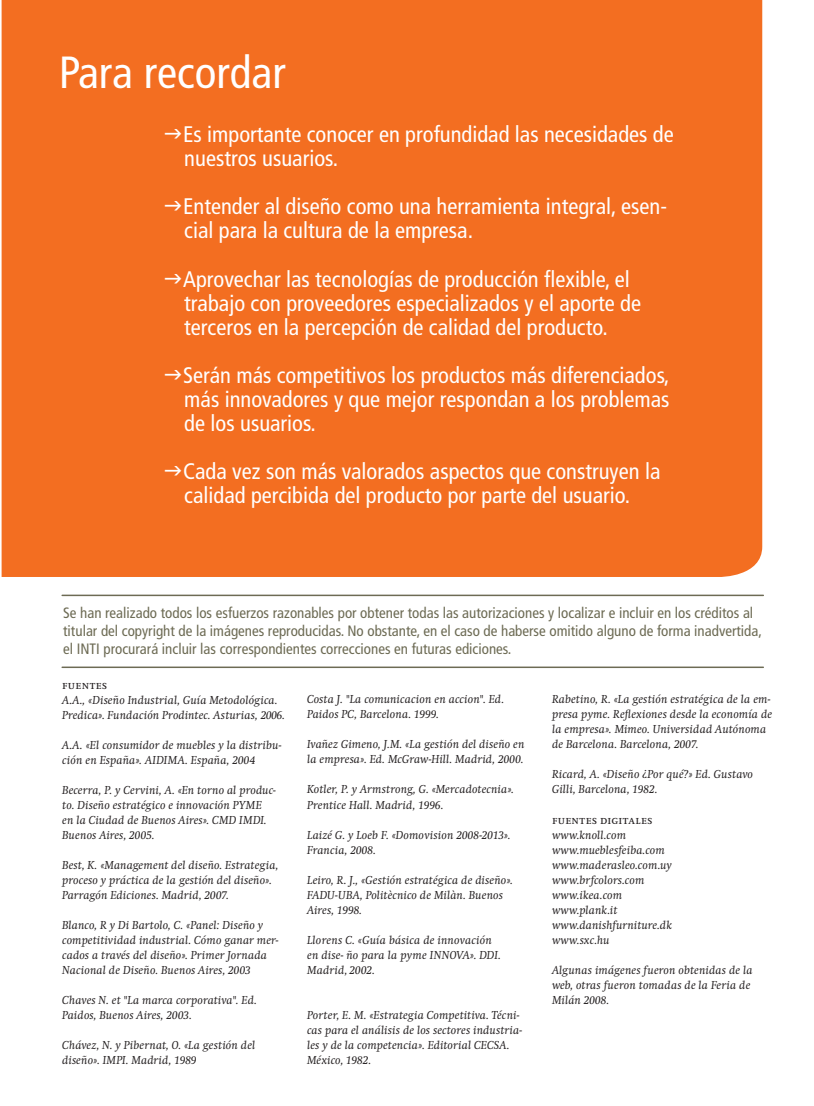
<style>
.page{position:relative;width:814px;height:1106px;background:#fff}
.page>*{position:absolute;margin:0;border:0;box-sizing:border-box;transform-origin:0 0}
.t1{font:condensed 45px "Frutiger LT";color:#fff}
.t2{font:condensed 22.5px/24px "Frutiger LT";color:#fff}
.t3{font:condensed 15px/18px "Frutiger LT";color:#6d6b54}
.t4{font:italic 12px/15px "Swift CEEF";letter-spacing:.015em;color:#231f20}
.t5{font:12px "Swift CEEF Regular SC";letter-spacing:.03em;color:#231f20}
</style>
<div class="page">
<div style="left:2px;top:0;width:760px;height:576px;background:#f36e21"></div>
<hr style="left:62px;top:666px;width:701px;height:1px;background:#6d6b54">
<hr style="left:62px;top:594px;width:701px;height:2px;background:#6d6b54">
<svg style="left:165px;top:129px;width:16px;height:10px"></svg>
<svg style="left:165px;top:201px;width:16px;height:10px"></svg>
<svg style="left:165px;top:273px;width:16px;height:10px"></svg>
<svg style="left:165px;top:369px;width:16px;height:10px"></svg>
<svg style="left:165px;top:465px;width:16px;height:10px"></svg>
<h1 class="t1" style="left:59px;top:55px;width:228px">Para recordar</h1>
<h2 class="t2" style="left:183px;top:124px;width:492px">Es importante conocer en profundidad las necesidades de nuestros usuarios.</h2>
<h2 class="t2" style="left:183px;top:196px;width:485px">Entender al diseño como una herramienta integral, esen&shy;cial para la cultura de la empresa.</h2>
<h2 class="t2" style="left:183px;top:268px;width:459px">Aprovechar las tecnologías de producción flexible, el trabajo con proveedores especializados y el aporte de terceros en la percepción de calidad del producto.</h2>
<h2 class="t2" style="left:183px;top:364px;width:488px;text-align:justify">Serán más competitivos los productos más diferenciados, más innovadores y que mejor respondan a los problemas de los usuarios.</h2>
<h2 class="t2" style="left:183px;top:460px;width:478px">Cada vez son más valorados aspectos que construyen la calidad percibida del producto por parte del usuario.</h2>
<p class="t3" style="left:63px;top:604px;width:700px">Se han realizado todos los esfuerzos razonables por obtener todas las autorizaciones y localizar e incluir en los créditos al titular del copyright de la imágenes reproducidas. No obstante, en el caso de haberse omitido alguno de forma inadvertida, el INTI procurará incluir las correspondientes correcciones en futuras ediciones.</p>
<p class="t5" style="left:62px;top:677px;width:47px">fuentes</p>
<p class="t4" style="left:62px;top:693px;width:224px">A.A., «Diseño Industrial, Guía Metodológica.<br>Predica». Fundación Prodintec. Asturias, 2006.</p>
<p class="t4" style="left:62px;top:738px;width:220px">A.A. «El consumidor de muebles y la distribu&shy;ción en España». AIDIMA. España, 2004</p>
<p class="t4" style="left:62px;top:783px;width:215px">Becerra, P. y Cervini, A. «En torno al produc&shy;to. Diseño estratégico e innovación PYME en la Ciudad de Buenos Aires». CMD IMDI.<br>Buenos Aires, 2005.</p>
<p class="t4" style="left:62px;top:858px;width:217px">Best, K. «Management del diseño. Estrategia, proceso y práctica de la gestión del diseño».<br>Parragón Ediciones. Madrid, 2007.</p>
<p class="t4" style="left:62px;top:918px;width:218px">Blanco, R y Di Bartolo, C. «Panel: Diseño y competitividad industrial. Cómo ganar mer&shy;cados a través del diseño». Primer Jornada Nacional de Diseño. Buenos Aires, 2003</p>
<p class="t4" style="left:62px;top:993px;width:196px">Chaves N. et "La marca corporativa". Ed.<br>Paidos, Buenos Aires, 2003.</p>
<p class="t4" style="left:62px;top:1038px;width:194px">Chávez, N. y Pibernat, O. «La gestión del diseño». IMPI. Madrid, 1989</p>
<p class="t4" style="left:307px;top:692px;width:198px">Costa J. "La comunicacion en accion". Ed.<br>Paidos PC, Barcelona. 1999.</p>
<p class="t4" style="left:307px;top:737px;width:219px">Ivañez Gimeno, J.M. «La gestión del diseño en la empresa». Ed. McGraw-Hill. Madrid, 2000.</p>
<p class="t4" style="left:307px;top:782px;width:208px">Kotler, P. y Armstrong, G. «Mercadotecnia».<br>Prentice Hall. Madrid, 1996.</p>
<p class="t4" style="left:307px;top:827px;width:205px">Laizé G. y Loeb F. «Domovision 2008-2013».<br>Francia, 2008.</p>
<p class="t4" style="left:307px;top:872px;width:207px">Leiro, R. J., «Gestión estratégica de diseño».<br>FADU-UBA, Politècnico de Milàn. Buenos<br>Aires, 1998.</p>
<p class="t4" style="left:307px;top:932px;width:195px">Llorens C. «Guía básica de innovación en dise- ño para la pyme INNOVA». DDI.<br>Madrid, 2002.</p>
<p class="t4" style="left:307px;top:1007px;width:216px">Porter, E. M. «Estrategia Competitiva. Técni&shy;cas para el análisis de los sectores industria&shy;les y de la competencia». Editorial CECSA.<br>México, 1982.</p>
<p class="t4" style="left:552px;top:692px;width:221px">Rabetino, R. «La gestión estratégica de la em&shy;presa pyme. Reflexiones desde la economía de la empresa». Mimeo. Universidad Autónoma de Barcelona. Barcelona, 2007.</p>
<p class="t4" style="left:552px;top:767px;width:202px">Ricard, A. «Diseño ¿Por qué?» Ed. Gustavo<br>Gilli, Barcelona, 1982.</p>
<p class="t5" style="left:552px;top:812px;width:102px">fuentes digitales</p>
<p class="t4" style="left:552px;top:827px;width:121px">www.knoll.com www.mueblesfeiba.com www.maderasleo.com.uy www.brfcolors.com www.ikea.com www.plank.it www.danishfurniture.dk www.sxc.hu</p>
<p class="t4" style="left:552px;top:962px;width:202px">Algunas imágenes fueron obtenidas de la web, otras fueron tomadas de la Feria de<br>Milán 2008.</p>
</div>
